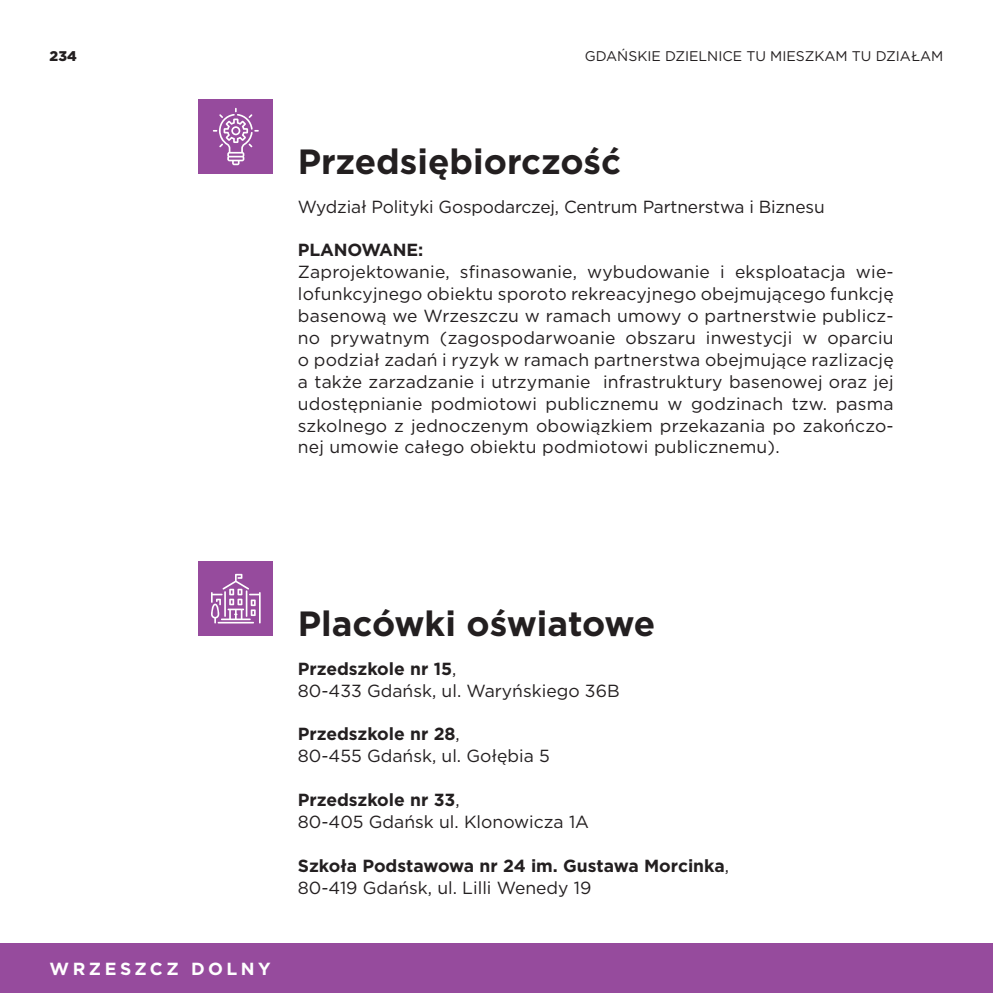
<style>
.page{position:relative;width:993px;height:993px;background:#fff}
.page>*{position:absolute;margin:0;border:0;box-sizing:border-box;transform-origin:0 0}
.t1{font:700 35px "Gotham";color:#231f20}
.t2{font:17.5px/21.9px "Gotham";color:#231f20}
.t3{font:700 17.5px/21.9px "Gotham";letter-spacing:-.01em;color:#231f20}
.t4{font:700 17.5px "Gotham";letter-spacing:.2em;color:#fff}
.t5{font:14px "Gotham";color:#231f20}
.t6{font:900 14px "Gotham";color:#231f20}
.s1{font-weight:700}
.s2{font-weight:400}
</style>
<div class="page">
<div style="left:198px;top:99px;width:75px;height:75px;background:#964b9d"></div>
<svg style="left:213px;top:108px;width:46px;height:57px"></svg>
<div style="left:0;top:943px;width:992px;height:49px;background:#964b9d"></div>
<div style="left:198px;top:561px;width:75px;height:74px;background:#964b9d"></div>
<svg style="left:211px;top:573px;width:49px;height:50px"></svg>
<p class="t6" style="left:50px;top:46px;width:29px">234</p>
<p class="t5" style="left:584px;top:47px;width:360px">GDAŃSKIE DZIELNICE TU MIESZKAM TU DZIAŁAM</p>
<h1 class="t1" style="left:298px;top:138px;width:325px">Przedsiębiorczość</h1>
<p class="t2" style="left:298px;top:195px;width:528px">Wydział Polityki Gospodarczej, Centrum Partnerstwa i Biznesu</p>
<p class="t3" style="left:298px;top:239px;width:127px">PLANOWANE:</p>
<p class="t2" style="left:298px;top:261px;width:597px;text-align:justify">Zaprojektowanie, sfinasowanie, wybudowanie i eksploatacja wie&shy;lofunkcyjnego obiektu sporoto rekreacyjnego obejmującego funkcję basenową we Wrzeszczu w ramach umowy o partnerstwie publicz&shy;no prywatnym (zagospodarwoanie obszaru inwestycji w oparciu o podział zadań i ryzyk w ramach partnerstwa obejmujące razlizację a także zarzadzanie i utrzymanie infrastruktury basenowej oraz jej udostępnianie podmiotowi publicznemu w godzinach tzw. pasma szkolnego z jednoczenym obowiązkiem przekazania po zakończo&shy;nej umowie całego obiektu podmiotowi publicznemu).</p>
<h1 class="t1" style="left:298px;top:600px;width:359px">Placówki oświatowe</h1>
<p class="t4" style="left:50px;top:957px;width:223px">WRZESZCZ DOLNY</p>
<p class="t2" style="left:298px;top:657px;width:323px"><span class="s1">Przedszkole nr 15</span>,<br>80-433 Gdańsk, ul. Waryńskiego 36B</p>
<p class="t2" style="left:298px;top:722px;width:253px"><span class="s1">Przedszkole nr 28</span>,<br>80-455 Gdańsk, ul. Gołębia 5</p>
<p class="t2" style="left:298px;top:788px;width:292px"><span class="s1">Przedszkole nr 33</span>,<br>80-405 Gdańsk ul. Klonowicza 1A</p>
<p class="t3" style="left:298px;top:854px;width:432px">Szkoła Podstawowa nr 24 im. Gustawa Morcinka<span class="s2">,<br>80-419 Gdańsk, ul. Lilli Wenedy 19</span></p>
</div>
